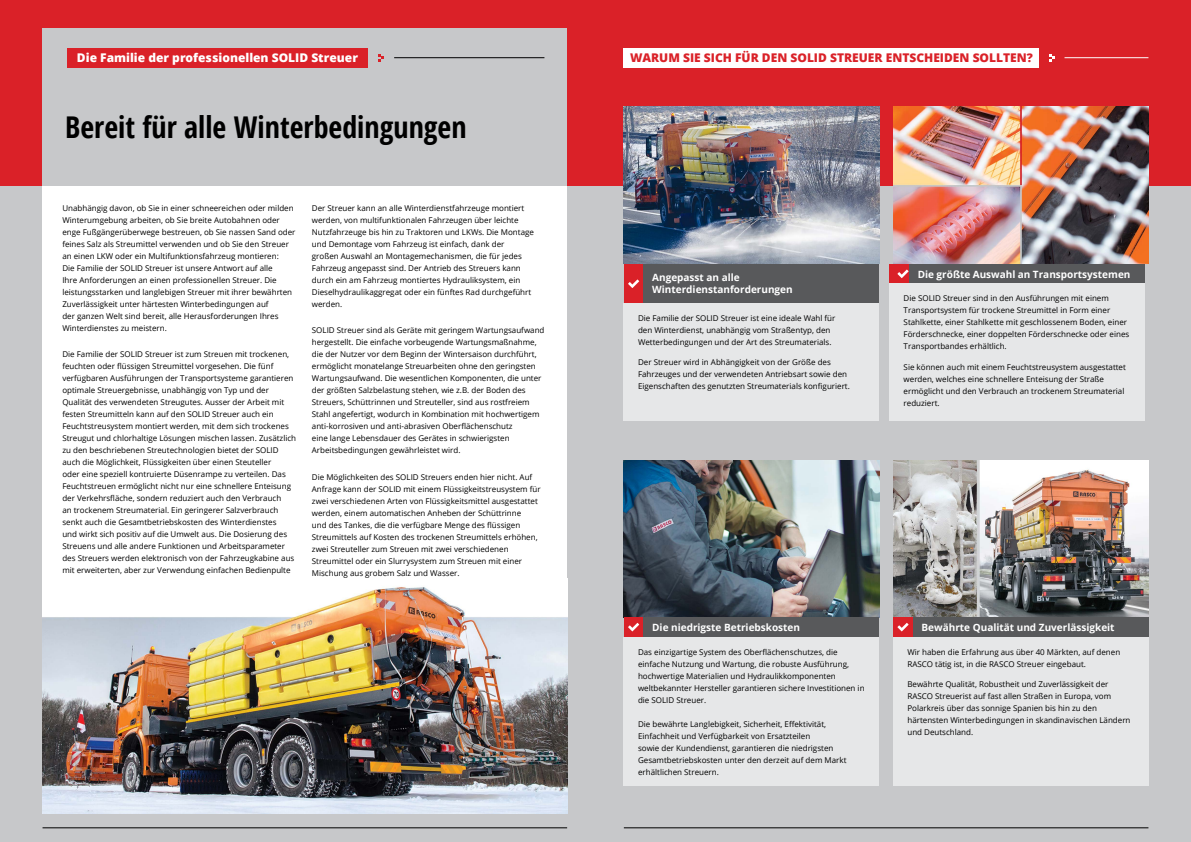
<style>
.page{position:relative;width:1191px;height:842px;background:#fff}
.page>*{position:absolute;margin:0;border:0;box-sizing:border-box;transform-origin:0 0}
.t1{font:700 condensed 30px "Open Sans";color:#000}
.t2{font:800 12px "Open Sans";color:#da2128}
.t3{font:800 12px "Open Sans";color:#fff}
.t4{font:700 10px/12px "Open Sans";color:#fff}
.t5{font:8px/12px "Open Sans";color:#000}
</style>
<div class="page">
<div style="left:0;top:185px;width:1191px;height:657px;background:#c7c8ca"></div>
<div style="left:43px;top:185px;width:524px;height:629px;background:#fff"></div>
<div style="left:0;top:0;width:1191px;height:185px;background:#da2128"></div>
<div style="left:43px;top:28px;width:524px;height:157px;background:#c7c8ca"></div>
<hr style="left:394px;top:57px;width:150px;height:1px;background:#000">
<hr style="left:1064px;top:57px;width:84px;height:1px;background:#fff">
<hr style="left:43px;top:828px;width:524px;height:1px;background:#000">
<img style="left:624px;top:460px;width:255px;height:157px">
<img style="left:893px;top:460px;width:255px;height:157px">
<hr style="left:624px;top:828px;width:524px;height:1px;background:#000">
<div style="left:624px;top:48px;width:415px;height:20px;background:#fff"></div>
<svg style="left:1049px;top:54px;width:5px;height:8px"></svg>
<div style="left:67px;top:48px;width:300px;height:20px;background:#da2128"></div>
<svg style="left:378px;top:54px;width:6px;height:8px"></svg>
<div style="left:889px;top:264px;width:20px;height:20px;background:#da2128"></div>
<div style="left:909px;top:264px;width:235px;height:20px;background:#58595b"></div>
<div style="left:889px;top:284px;width:255px;height:137px;background:#e6e7e8"></div>
<div style="left:893px;top:617px;width:20px;height:20px;background:#da2128"></div>
<div style="left:913px;top:617px;width:235px;height:20px;background:#58595b"></div>
<div style="left:893px;top:637px;width:255px;height:149px;background:#e6e7e8"></div>
<div style="left:624px;top:264px;width:19px;height:39px;background:#da2128"></div>
<div style="left:643px;top:264px;width:236px;height:39px;background:#58595b"></div>
<div style="left:624px;top:303px;width:255px;height:118px;background:#e6e7e8"></div>
<div style="left:624px;top:617px;width:19px;height:20px;background:#da2128"></div>
<div style="left:643px;top:617px;width:236px;height:20px;background:#58595b"></div>
<div style="left:624px;top:637px;width:255px;height:149px;background:#e6e7e8"></div>
<svg style="left:897px;top:270px;width:11px;height:8px"></svg>
<svg style="left:897px;top:623px;width:11px;height:9px"></svg>
<svg style="left:628px;top:279px;width:11px;height:9px"></svg>
<svg style="left:628px;top:623px;width:11px;height:9px"></svg>
<img style="left:43px;top:587px;width:524px;height:226px">
<img style="left:624px;top:107px;width:255px;height:157px">
<img style="left:893px;top:107px;width:255px;height:157px">
<h2 class="t3" style="left:77px;top:49px;width:282px">Die Familie der professionellen SOLID Streuer</h2>
<h2 class="t2" style="left:630px;top:49px;width:404px">WARUM SIE SICH FÜR DEN SOLID STREUER ENTSCHEIDEN SOLLTEN?</h2>
<h1 class="t1" style="left:65px;top:106px;width:403px">Bereit für alle Winterbedingungen</h1>
<p class="t5" style="left:62px;top:202px;width:235px">Unabhängig davon, ob Sie in einer schneereichen oder milden Winterumgebung arbeiten, ob Sie breite Autobahnen oder enge Fußgängerüberwege bestreuen, ob Sie nassen Sand oder feines Salz als Streumittel verwenden und ob Sie den Streuer an einen LKW oder ein Multifunktionsfahrzeug montieren:<br>Die Familie der SOLID Streuer ist unsere Antwort auf alle<br>Ihre Anforderungen an einen professionellen Streuer. Die leistungsstarken und langlebigen Streuer mit ihrer bewährten Zuverlässigkeit unter härtesten Winterbedingungen auf<br>der ganzen Welt sind bereit, alle Herausforderungen Ihres Winterdienstes zu meistern.</p>
<p class="t5" style="left:62px;top:348px;width:235px">Die Familie der SOLID Streuer ist zum Streuen mit trockenen, feuchten oder flüssigen Streumittel vorgesehen. Die fünf verfügbaren Ausführungen der Transportsysteme garantieren optimale Streuergebnisse, unabhängig von Typ und der Qualität des verwendeten Streugutes. Ausser der Arbeit mit festen Streumitteln kann auf den SOLID Streuer auch ein Feuchtstreusystem montiert werden, mit dem sich trockenes Streugut und chlorhaltige Lösungen mischen lassen. Zusätzlich zu den beschriebenen Streutechnologien bietet der SOLID auch die Möglichkeit, Flüssigkeiten über einen Steuteller<br>oder eine speziell kontruierte Düsenrampe zu verteilen. Das Feuchtstreuen ermöglicht nicht nur eine schnellere Enteisung der Verkehrsfläche, sondern reduziert auch den Verbrauch<br>an trockenem Streumaterial. Ein geringerer Salzverbrauch senkt auch die Gesamtbetriebskosten des Winterdienstes<br>und wirkt sich positiv auf die Umwelt aus. Die Dosierung des Streuens und alle andere Funktionen und Arbeitsparameter des Streuers werden elektronisch von der Fahrzeugkabine aus mit erweiterten, aber zur Verwendung einfachen Bedienpulte</p>
<p class="t5" style="left:312px;top:202px;width:224px">Der Streuer kann an alle Winterdienstfahrzeuge montiert werden, von multifunktionalen Fahrzeugen über leichte Nutzfahrzeuge bis hin zu Traktoren und LKWs. Die Montage und Demontage vom Fahrzeug ist einfach, dank der<br>großen Auswahl an Montagemechanismen, die für jedes Fahrzeug angepasst sind. Der Antrieb des Streuers kann durch ein am Fahrzeug montiertes Hydrauliksystem, ein Dieselhydraulikaggregat oder ein fünftes Rad durchgeführt werden.</p>
<p class="t5" style="left:312px;top:324px;width:234px">SOLID Streuer sind als Geräte mit geringem Wartungsaufwand hergestellt. Die einfache vorbeugende Wartungsmaßnahme, die der Nutzer vor dem Beginn der Wintersaison durchführt, ermöglicht monatelange Streuarbeiten ohne den geringsten Wartungsaufwand. Die wesentlichen Komponenten, die unter der größten Salzbelastung stehen, wie z.B. der Boden des Streuers, Schüttrinnen und Streuteller, sind aus rostfreiem Stahl angefertigt, wodurch in Kombination mit hochwertigem anti-korrosiven und anti-abrasiven Oberflächenschutz<br>eine lange Lebensdauer des Gerätes in schwierigsten Arbeitsbedingungen gewährleistet wird.</p>
<p class="t5" style="left:312px;top:470px;width:230px">Die Möglichkeiten des SOLID Streuers enden hier nicht. Auf Anfrage kann der SOLID mit einem Flüssigkeitstreusystem für zwei verschiedenen Arten von Flüssigkeitsmittel ausgestattet werden, einem automatischen Anheben der Schüttrinne<br>und des Tankes, die die verfügbare Menge des flüssigen Streumittels auf Kosten des trockenen Streumittels erhöhen, zwei Streuteller zum Streuen mit zwei verschiedenen Streumittel oder ein Slurrysystem zum Streuen mit einer Mischung aus grobem Salz und Wasser.</p>
<p class="t4" style="left:652px;top:271px;width:142px">Angepasst an alle<br>Winterdienstanforderungen</p>
<p class="t5" style="left:638px;top:312px;width:199px">Die Familie der SOLID Streuer ist eine ideale Wahl für den Winterdienst, unabhängig vom Straßentyp, den<br>Wetterbedingungen und der Art des Streumaterials.</p>
<p class="t5" style="left:638px;top:356px;width:213px">Der Streuer wird in Abhängigkeit von der Größe des<br>Fahrzeuges und der verwendeten Antriebsart sowie den<br>Eigenschaften des genutzten Streumaterials konfiguriert.</p>
<p class="t4" style="left:917px;top:268px;width:214px">Die größte Auswahl an Transportsystemen</p>
<p class="t5" style="left:903px;top:292px;width:227px">Die SOLID Streuer sind in den Ausführungen mit einem Transportsystem für trockene Streumittel in Form einer Stahlkette, einer Stahlkette mit geschlossenem Boden, einer Förderschnecke, einer doppelten Förderschnecke oder eines Transportbandes erhältlich.</p>
<p class="t5" style="left:903px;top:361px;width:224px">Sie können auch mit einem Feuchtstreusystem ausgestattet werden, welches eine schnellere Enteisung der Straße ermöglicht und den Verbrauch an trockenem Streumaterial reduziert.</p>
<p class="t4" style="left:652px;top:621px;width:149px">Die niedrigste Betriebskosten</p>
<p class="t5" style="left:638px;top:645px;width:228px">Das einzigartige System des Oberflächenschutzes, die einfache Nutzung und Wartung, die robuste Ausführung, hochwertige Materialien und Hydraulikkomponenten weltbekannter Hersteller garantieren sichere Investitionen in die SOLID Streuer.</p>
<p class="t5" style="left:638px;top:717px;width:210px">Die bewährte Langlebigkeit, Sicherheit, Effektivität, Einfachheit und Verfügbarkeit von Ersatzteilen<br>sowie der Kundendienst, garantieren die niedrigsten Gesamtbetriebskosten unter den derzeit auf dem Markt erhältlichen Streuern.</p>
<p class="t4" style="left:921px;top:621px;width:194px">Bewährte Qualität und Zuverlässigkeit</p>
<p class="t5" style="left:907px;top:645px;width:214px">Wir haben die Erfahrung aus über 40 Märkten, auf denen<br>RASCO tätig ist, in die RASCO Streuer eingebaut.</p>
<p class="t5" style="left:907px;top:678px;width:225px">Bewährte Qualität, Robustheit und Zuverlässigkeit der RASCO Streuerist auf fast allen Straßen in Europa, vom Polarkreis über das sonnige Spanien bis hin zu den härtensten Winterbedingungen in skandinavischen Ländern und Deutschland.</p>
</div>
